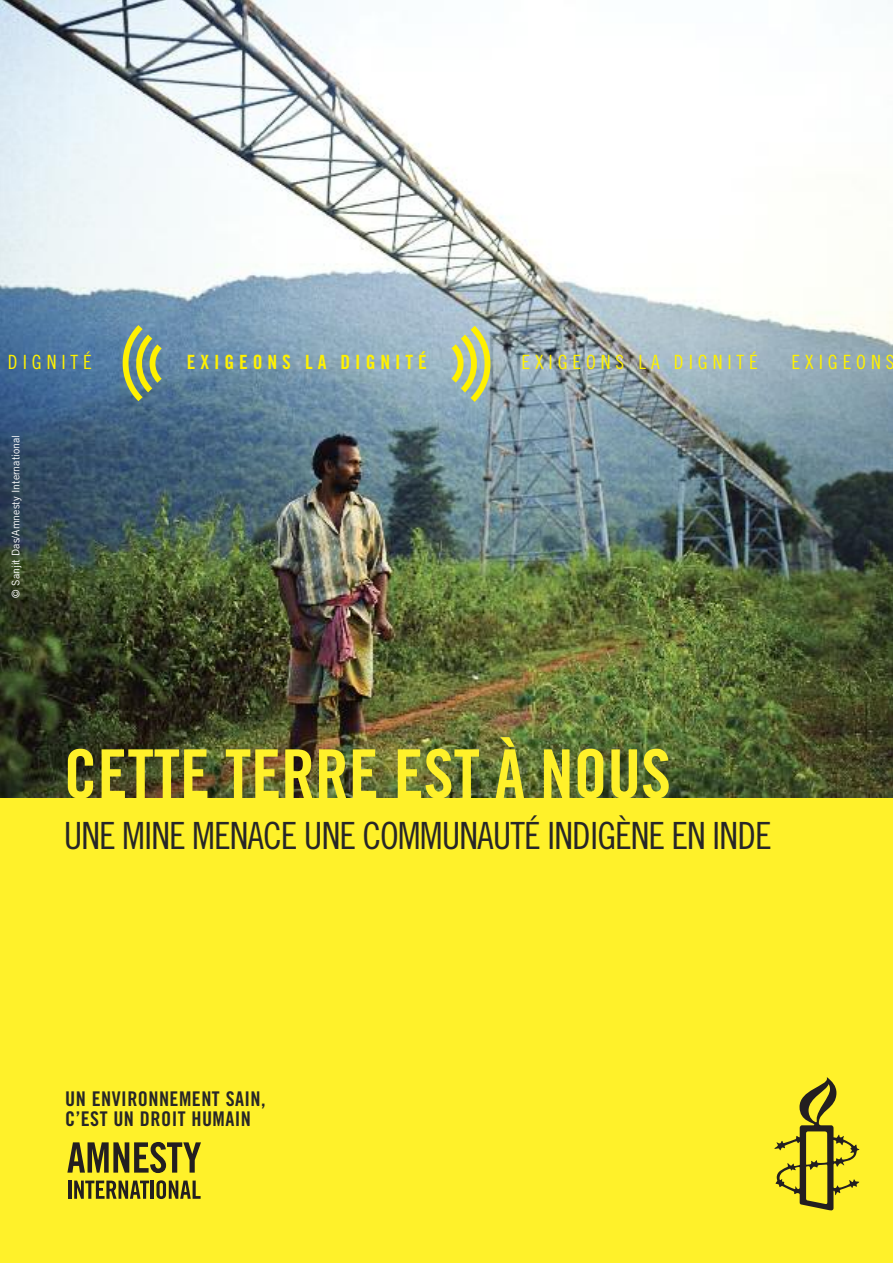
<style>
.page{position:relative;width:893px;height:1263px;background:#fff}
.page>*{position:absolute;margin:0;border:0;box-sizing:border-box;transform-origin:0 0}
.t1{font:67.5px "Amnesty Trade Gothic Bd Cn 20";color:#fff12a}
.t2{font:37.5px "Amnesty Trade Gothic Cn 18";letter-spacing:-.025em;color:#272627}
.t3{font:20.25px/19.5px "Amnesty Trade Gothic Bd Cn 20";letter-spacing:.02em;color:#272627}
.t4{font:19.65px "Amnesty Trade Gothic Cn 18";letter-spacing:.25em;color:#fff101}
.t5{font:19.65px "Amnesty Trade Gothic Bd Cn 20";letter-spacing:.25em;color:#fff101}
.t6{font:10.5px "Amnesty Trade Gothic";color:#fff}
</style>
<div class="page">
<div style="left:0;top:790px;width:893px;height:473px;background:#fff12a"></div>
<svg style="left:774px;top:1077px;width:85px;height:133px"></svg>
<hr style="left:68px;top:1180px;width:3px;height:19px;background:#231f20">
<svg style="left:74px;top:1180px;width:75px;height:19px"></svg>
<hr style="left:151px;top:1180px;width:3px;height:19px;background:#231f20">
<svg style="left:156px;top:1180px;width:45px;height:19px"></svg>
<svg style="left:67px;top:1142px;width:134px;height:31px"></svg>
<img style="left:0;top:0;width:893px;height:797px">
<svg style="left:121px;top:325px;width:47px;height:77px;background:#89a073"></svg>
<svg style="left:445px;top:325px;width:47px;height:77px;background:#b8c68c"></svg>
<p class="t4" style="left:8px;top:351px;width:85px">DIGNITÉ</p>
<p class="t5" style="left:187px;top:350px;width:241px">EXIGEONS LA DIGNITÉ</p>
<p class="t4" style="left:521px;top:351px;width:238px">EXIGEONS LA DIGNITÉ</p>
<p class="t4" style="left:791px;top:351px;width:104px">EXIGEONS</p>
<p class="t6" style="left:10px;top:598px;width:165px;rotate:-90deg">© Sanjit Das/Amnesty International</p>
<h1 class="t1" style="left:64px;top:733px;width:609px">CETTE TERRE EST À NOUS</h1>
<p class="t2" style="left:64px;top:813px;width:709px">UNE MINE MENACE UNE COMMUNAUTÉ INDIGÈNE EN INDE</p>
<p class="t3" style="left:65px;top:1089px;width:202px">UN ENVIRONNEMENT SAIN,<br>C’EST UN DROIT HUMAIN</p>
</div>
